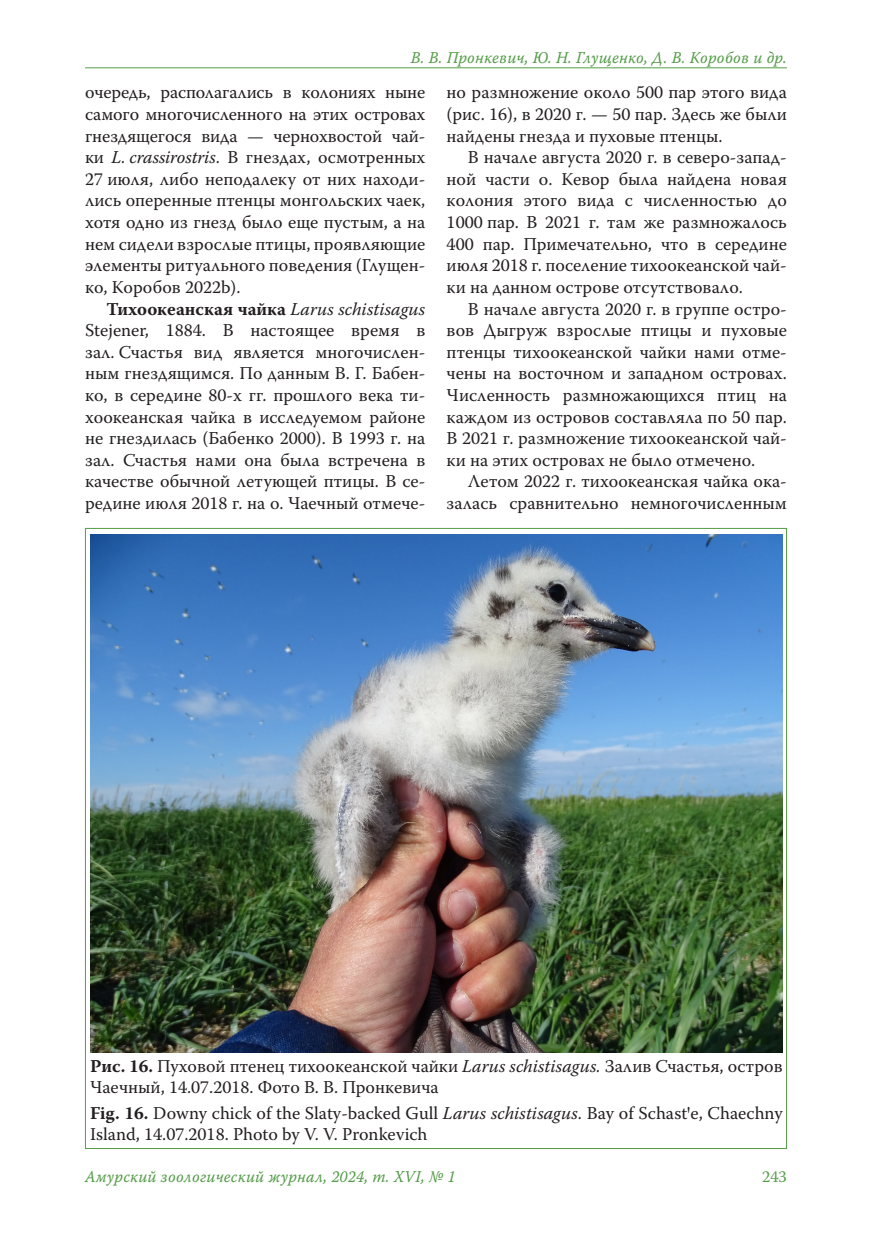
<style>
.page{position:relative;width:872px;height:1234px;background:#fff}
.page>*{position:absolute;margin:0;border:0;box-sizing:border-box;transform-origin:0 0}
.t1{font:18px/21.6px "Warnock Pro";color:#231f20;text-align:justify}
.colon_left{font:16.5px "Warnock Pro It Capt";letter-spacing:.01em;color:#559d49;scale:.95 1}
.t2{font:16.5px "Warnock Pro";color:#559d49}
.s1{font-style:italic}
.s2{font-weight:700}
.s3{font-family:"Times New Roman"}
</style>
<div class="page">
<img style="left:90px;top:534px;width:692px;height:518px">
<hr style="left:85px;top:67px;width:702px;height:1px;background:#559d49">
<p class="colon_left" style="left:411px;top:48px;width:397px">В. В. Пронкевич, Ю. Н. Глущенко, Д. В. Коробов и др.</p>
<p class="t1" style="left:85px;top:81px;width:342px">очередь, располагались в колониях ныне самого многочисленного на этих островах гнездящегося вида — чернохвостой чай&shy;ки <span class="s1">L. crassirostris</span>. В гнездах, осмотренных 27 июля, либо неподалеку от них находи&shy;лись оперенные птенцы монгольских чаек, хотя одно из гнезд было еще пустым, а на нем сидели взрослые птицы, проявляющие элементы ритуального поведения (Глущен&shy;ко, Коробов 2022b).</p>
<p class="t1" style="left:85px;top:297px;width:342px;text-indent:21px"><span class="s2">Тихоокеанская чайка</span> <span class="s1">Larus schistisagus </span>Stejener, 1884. В настоящее время в зал. Счастья вид является многочислен&shy;ным гнездящимся. По данным В. Г. Бабен&shy;ко, в середине 80-х гг. прошлого века ти&shy;хоокеанская чайка в исследуемом районе не гнездилась (Бабенко 2000). В 1993 г. на зал. Счастья нами она была встречена в качестве обычной летующей птицы. В се&shy;редине июля 2018 г. на о. Чаечный отмече-</p>
<p class="t1" style="left:446px;top:81px;width:342px">но размножение около 500 пар этого вида (рис. 16), в 2020 г. — 50 пар. Здесь же были найдены гнезда и пуховые птенцы.</p>
<p class="t1" style="left:446px;top:146px;width:342px;text-indent:21px">В начале августа 2020 г. в северо-запад&shy;ной части о. Кевор была найдена новая колония этого вида с численностью до 1000 пар. В 2021 г. там же размножалось 400 пар. Примечательно, что в середине июля 2018 г. поселение тихоокеанской чай&shy;ки на данном острове отсутствовало.</p>
<p class="t1" style="left:446px;top:297px;width:342px;text-indent:21px">В начале августа 2020 г. в группе остро&shy;вов Дыгруж взрослые птицы и пуховые птенцы тихоокеанской чайки нами отме&shy;чены на восточном и западном островах.<br>Численность размножающихся птиц на каждом из островов составляла по 50 пар.<br>В 2021 г. размножение тихоокеанской чай&shy;ки на этих островах не было отмечено.</p>
<p class="t1" style="left:446px;top:470px;width:342px;text-align:right">Летом 2022 г. тихоокеанская чайка ока&shy;залась сравнительно немногочисленным</p>
<p class="t1" style="left:90px;top:1055px;width:694px;line-height:21px"><span class="s2">Рис. 16.</span> Пуховой птенец тихоокеанской чайки <span class="s1">Larus schistisagus.</span> Залив Счастья, остров<br>Чаечный, 14.07.2018. Фото В. В. Пронкевича</p>
<p class="t1" style="left:90px;top:1101px;width:694px;line-height:21px"><span class="s2">Fig. 16.</span> Downy chick of the Slaty-backed Gull <span class="s1">Larus schistisagus</span>. Bay of Schast<span class="s3">ꞌ</span>е, Chaechny<br>Island, 14.07.2018. Photo by V. V. Pronkevich</p>
<p class="colon_left" style="left:85px;top:1166px;width:392px">Амурский зоологический журнал, 2024, т. XVI, № 1</p>
<p class="t2" style="left:762px;top:1166px;width:26px">243</p>
</div>
